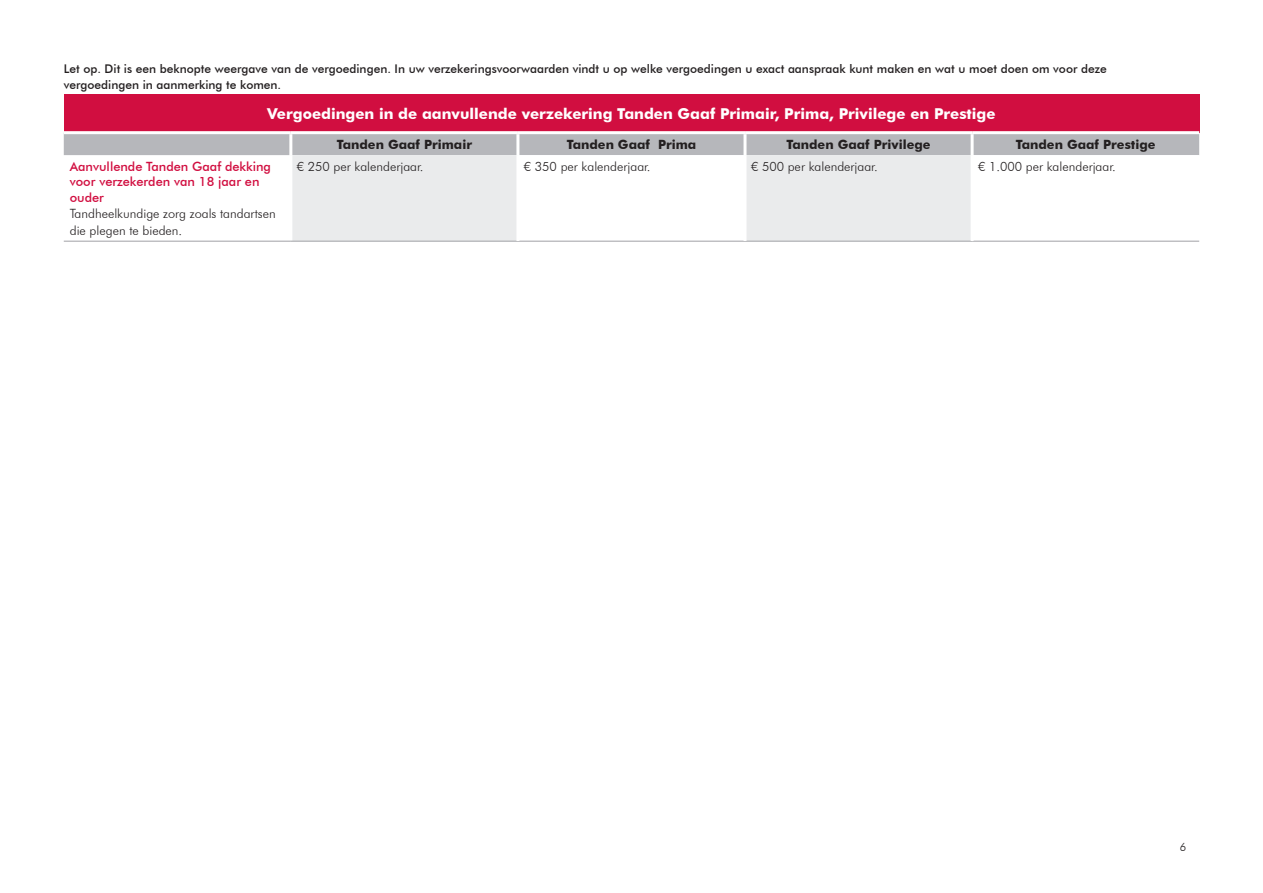
<style>
.page{position:relative;width:1263px;height:893px;background:#fff}
.page>*{position:absolute;margin:0;border:0;box-sizing:border-box;transform-origin:0 0}
.GOED_ZETTEN{font:700 15px "Futura BT";color:#fff}
.Artikel_opsomming{font:300 12.75px "Futura BT";color:#231f20}
.t1{font:700 12.75px "Futura BT";color:#231f20}
.Artikel_naam{font:500 12.75px/15.3px "Futura BT";color:#d10e40}
.Artikel_platte_tekst{font:300 12.75px/16.5px "Futura BT";color:#231f20}
.t2{font:500 12px "Futura BT";color:#231f20}
.t3{font:300 11.25px "Futura BT";color:#231f20}
</style>
<div class="page">
<div style="left:64px;top:94px;width:1135px;height:39px;background:#d10e40"></div>
<div style="left:64px;top:134px;width:1135px;height:21px;background:#b6b7bb"></div>
<div style="left:292px;top:155px;width:224px;height:86px;background:#eaebec"></div>
<svg style="left:519px;top:155px;width:680px;height:86px"></svg>
<hr style="left:64px;top:131px;width:227px;height:3px;background:#fff">
<hr style="left:291px;top:131px;width:227px;height:3px;background:#fff">
<hr style="left:518px;top:131px;width:227px;height:3px;background:#fff">
<hr style="left:745px;top:131px;width:227px;height:3px;background:#fff">
<hr style="left:972px;top:131px;width:227px;height:3px;background:#fff">
<hr style="left:289px;top:134px;width:3px;height:21px;background:#fff">
<hr style="left:64px;top:241px;width:227px;height:1px;background:#a0a1a5">
<hr style="left:291px;top:241px;width:227px;height:1px;background:#a0a1a5">
<hr style="left:518px;top:241px;width:227px;height:1px;background:#a0a1a5">
<hr style="left:745px;top:241px;width:227px;height:1px;background:#a0a1a5">
<hr style="left:972px;top:241px;width:227px;height:1px;background:#a0a1a5">
<hr style="left:516px;top:134px;width:3px;height:21px;background:#fff">
<hr style="left:743px;top:134px;width:3px;height:21px;background:#fff">
<svg style="left:970px;top:134px;width:4px;height:21px"></svg>
<hr style="left:743px;top:155px;width:3px;height:86px;background:#fff">
<svg style="left:970px;top:155px;width:4px;height:86px"></svg>
<p class="t2" style="left:64px;top:61px;width:1044px">Let op. Dit is een beknopte weergave van de vergoedingen. In uw verzekeringsvoorwaarden vindt u op welke vergoedingen u exact aanspraak kunt maken en wat u moet doen om voor deze</p>
<p class="t2" style="left:64px;top:78px;width:219px">vergoedingen in aanmerking te komen.</p>
<p class="GOED_ZETTEN" style="left:267px;top:105px;width:730px">Vergoedingen in de aanvullende verzekering Tanden Gaaf Primair, Prima, Privilege en Prestige</p>
<p class="t1" style="left:337px;top:136px;width:137px">Tanden Gaaf Primair</p>
<p class="t1" style="left:567px;top:136px;width:131px">Tanden Gaaf Prima</p>
<p class="t1" style="left:786px;top:136px;width:146px">Tanden Gaaf Privilege</p>
<p class="t1" style="left:1016px;top:136px;width:141px">Tanden Gaaf Prestige</p>
<p class="Artikel_naam" style="left:70px;top:159px;width:203px">Aanvullende Tanden Gaaf dekking voor verzekerden van 18 jaar en ouder</p>
<p class="Artikel_platte_tekst" style="left:70px;top:205px;width:207px">Tandheelkundige zorg zoals tandartsen die plegen te bieden.</p>
<p class="Artikel_opsomming" style="left:297px;top:159px;width:128px">€ 250 per kalenderjaar.</p>
<p class="Artikel_opsomming" style="left:524px;top:159px;width:128px">€ 350 per kalenderjaar.</p>
<p class="Artikel_opsomming" style="left:751px;top:159px;width:128px">€ 500 per kalenderjaar.</p>
<p class="Artikel_opsomming" style="left:978px;top:159px;width:139px">€ 1.000 per kalenderjaar.</p>
<p class="t3" style="left:1180px;top:840px;width:8px">6</p>
</div>
